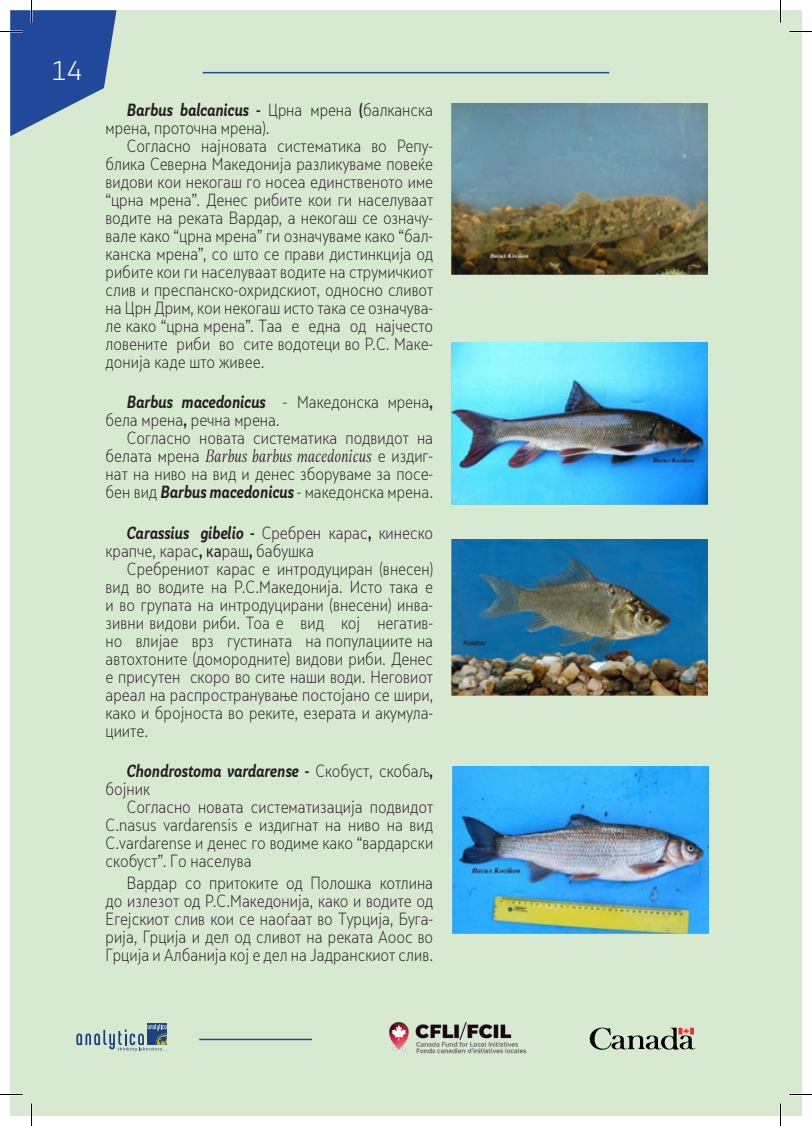
<style>
.page{position:relative;width:812px;height:1126px;background:#fff}
.page>*{position:absolute;margin:0;border:0;box-sizing:border-box;transform-origin:0 0}
.Heading_2{font:27px "Decima Nova Pro Lt";color:#fff}
.t1{font:300 16.5px/18px "Skola Sans Cn";color:#231f20;text-align:justify}
.t2{font:italic 700 16.5px/18px "Skola Sans Cn";color:#231f20}
.s1{font-weight:700;font-style:italic}
.s2{font-weight:700}
.s3{font-family:"Stobi Serif Cn It"}
.s4{font-weight:400}
.s5{font-style:normal}
.s6{font-weight:300;font-style:normal}
</style>
<div class="page">
<div style="left:10px;top:10px;width:770px;height:1106px;background:#d8e9d2"></div>
<img style="left:451px;top:104px;width:256px;height:171px">
<img style="left:451px;top:342px;width:256px;height:163px">
<img style="left:451px;top:540px;width:256px;height:156px">
<img style="left:452px;top:767px;width:256px;height:167px">
<svg style="left:589px;top:1028px;width:106px;height:22px"></svg>
<svg style="left:147px;top:1023px;width:20px;height:1px"></svg>
<svg style="left:76px;top:1024px;width:91px;height:28px"></svg>
<hr style="left:203px;top:72px;width:406px;height:1px;background:#21489a">
<hr style="left:199px;top:1039px;width:113px;height:1px;background:#21489a">
<div style="left:780px;top:10px;width:21px;height:1106px;background:#d8e9d2"></div>
<hr style="left:779px;top:0;width:2px;height:22px;background:#fff">
<hr style="left:779px;top:1103px;width:2px;height:23px;background:#fff">
<svg style="left:789px;top:31px;width:22px;height:1px"></svg>
<svg style="left:0;top:1094px;width:22px;height:1px"></svg>
<svg style="left:789px;top:1094px;width:22px;height:1px"></svg>
<svg style="left:0;top:0;width:117px;height:136px"></svg>
<svg style="left:31px;top:1103px;width:1px;height:23px"></svg>
<svg style="left:780px;top:0;width:1px;height:22px"></svg>
<svg style="left:780px;top:1103px;width:1px;height:23px"></svg>
<p class="Heading_2" style="left:51px;top:55px;width:33px">14</p>
<p class="t1" style="left:105px;top:101px;width:329px;text-indent:21px"><span class="s1">Barbus balcanicus</span> <span class="s2">-</span> Црна мрена <span class="s2">(</span>балканска мрена, проточна мрена).</p>
<p class="t1" style="left:105px;top:137px;width:329px;text-indent:21px">Согласно најновата систематика во Репу&shy;блика Северна Македонија разликуваме повеќе видови кои некогаш го носеа единственото име “црна мрена”. Денес рибите кои ги населуваат водите на реката Вардар, а некогаш се означу&shy;вале како “црна мрена” ги означуваме како “бал&shy;канска мрена”, со што се прави дистинкција од рибите кои ги населуваат водите на струмичкиот слив и преспанско-охридскиот, односно сливот на Црн Дрим, кои некогаш исто така се означува&shy;ле како “црна мрена”. Таа е една од најчесто ловените риби во сите водотеци во Р.С. Маке&shy;донија каде што живее.</p>
<p class="t1" style="left:105px;top:393px;width:329px;text-indent:21px"><span class="s1">Barbus macedonicus</span> - Македонска мрена<span class="s2">, </span>бела мрена<span class="s2">,</span> речна мрена.</p>
<p class="t1" style="left:105px;top:429px;width:329px;text-indent:21px">Согласно новата систематика подвидот на белата мрена <span class="s3">Barbus barbus macedonicus</span> е издиг&shy;нат на ниво на вид и денес зборуваме за посе&shy;бен вид <span class="s1">Barbus macedonicus</span> - македонска мрена.</p>
<p class="t1" style="left:105px;top:524px;width:329px;text-indent:21px"><span class="s1">Carassius gibelio</span> <span class="s2">-</span> Сребрен карас<span class="s2">,</span> кинеско крапче, карас<span class="s2">,</span> <span class="s4">ка</span>раш<span class="s2">,</span> бабушка</p>
<p class="t1" style="left:105px;top:560px;width:329px;text-indent:21px">Сребрениот карас е интродуциран (внесен) вид во водите на Р.С.Македонија. Исто така е и во групата на интродуцирани (внесени) инва&shy;зивни видови риби. Тоа е вид кој негатив&shy;но влијае врз густината на популациите на автохтоните (домородните) видови риби. Денес е присутен скоро во сите наши води. Неговиот ареал на распространување постојано се шири, како и бројноста во реките, езерата и акумула&shy;циите.</p>
<p class="t2" style="left:105px;top:762px;width:329px;text-indent:21px">Chondrostoma vardarense <span class="s5">-</span> <span class="s6">Скобуст, скобаљ</span><span class="s5">, </span><span class="s6">бојник</span></p>
<p class="t1" style="left:105px;top:798px;width:329px;text-indent:21px">Согласно новата систематизација подвидот C.nasus vardarensis е издигнат на ниво на вид C.vardarense и денес го водиме како “вардарски скобуст”. Го населува</p>
<p class="t1" style="left:105px;top:874px;width:329px;text-indent:21px">Вардар со притоките од Полошка котлина до излезот од Р.С.Македонија, како и водите од Егејскиот слив кои се наоѓаат во Турција, Буга&shy;рија, Грција и дел од сливот на реката Аоос во Грција и Албанија кој е дел на Јадранскиот слив.</p>
</div>
